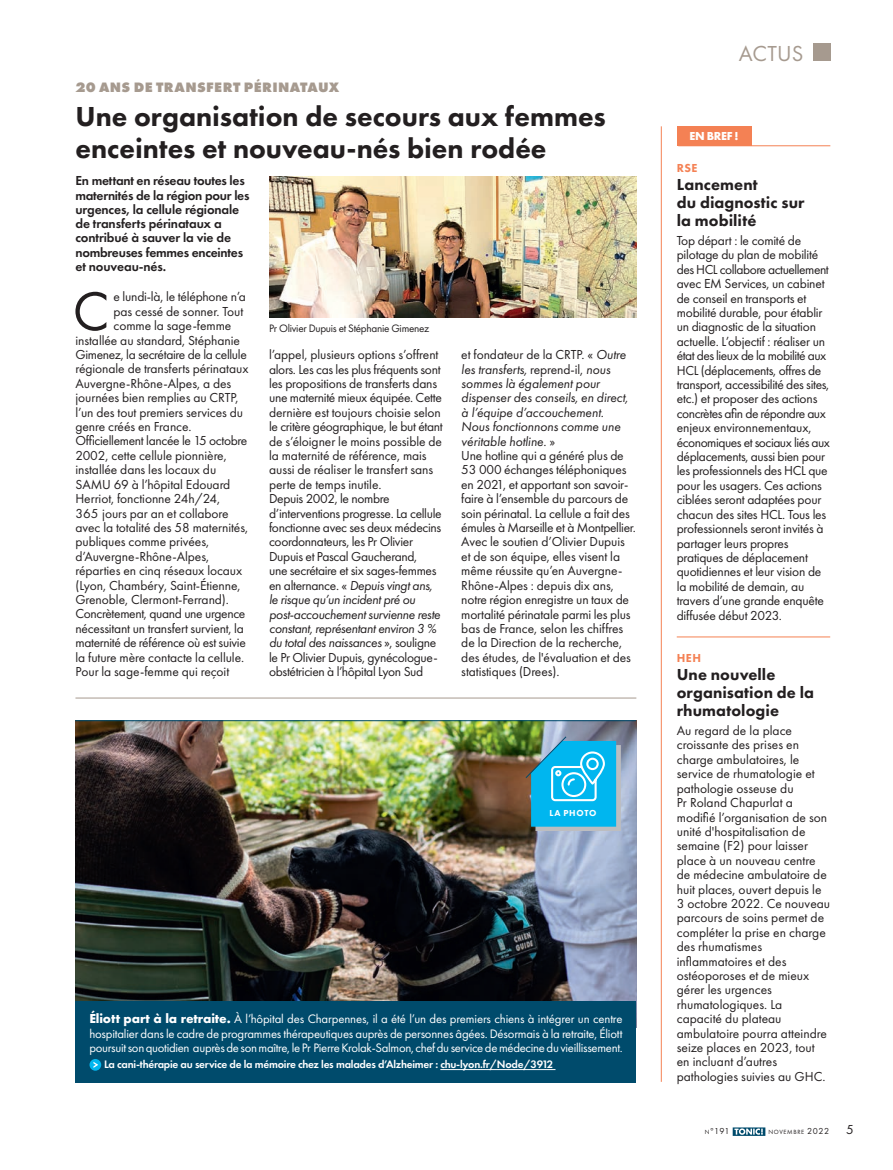
<style>
.page{position:relative;width:893px;height:1170px;background:#fff}
.page>*{position:absolute;margin:0;border:0;box-sizing:border-box;transform-origin:0 0}
.texte___2_col__lettr{font:56.7px "Futura PT";color:#231f20}
.t1{font:800 28.5px/31.5px "Futura PT";color:#231f20}
.t2{font:22.5px "Futura PT";letter-spacing:.005em;color:#a69a8f}
.t3{font:800 16.5px/18px "Futura PT";letter-spacing:.005em;color:#231f20}
.t4{font:800 14.25px "Futura PT";letter-spacing:.025em;color:#a69a8f}
.texte___2_col__lettr-2{font:13.5px/14.4px "Futura PT";letter-spacing:-.015em;color:#231f20}
.t5{font:italic 13.5px/14.4px "Futura PT";letter-spacing:-.005em;color:#231f20}
.t6{font:600 13.5px/14.2px "Futura PT";letter-spacing:-.02em;color:#231f20}
.t7{font:12.75px/14.4px "Futura PT";letter-spacing:-.025em;color:#fff;text-align:justify}
.t8{font:700 12px "Futura PT";letter-spacing:-.01em;color:#fff}
.t9{font:800 12px "Futura PT";letter-spacing:.035em;color:#f48154}
.texte___2_col__lettr-3{font:600 11.25px "Futura PT";letter-spacing:-.02em;color:#fff}
.t10{font:11.1px "Futura PT";letter-spacing:-.025em;color:#231f20}
.surtitre{font:800 9px "Futura PT";letter-spacing:.075em;color:#fff}
.t11{font:9px "Futura PT";color:#231f20}
.t12{font:6.3px "Futura PT";letter-spacing:.105em;color:#231f20}
.s1{font-style:italic}
.s2{font-style:normal}
.s3{font-weight:700;font-size:13.5px}
.s4{font-size:6.3px}
.s5{font-size:9px}
</style>
<div class="page">
<hr style="left:661px;top:126px;width:1px;height:955px;background:#f48255">
<div style="left:813px;top:44px;width:17px;height:17px;background:#a69a8f"></div>
<hr style="left:677px;top:636px;width:153px;height:1px;background:#f58152">
<div style="left:677px;top:126px;width:74px;height:20px;background:#f48154"></div>
<hr style="left:678px;top:145px;width:152px;height:1px;background:#f48154">
<img style="left:75px;top:721px;width:561px;height:279px">
<div style="left:75px;top:1000px;width:561px;height:82px;background:#004b6c"></div>
<hr style="left:440px;top:1069px;width:115px;height:1px;background:#fff">
<svg style="left:90px;top:1058px;width:11px;height:12px"></svg>
<svg style="left:93px;top:1061px;width:5px;height:6px"></svg>
<hr style="left:75px;top:720px;width:561px;height:1px;background:#004b6c">
<svg style="left:536px;top:745px;width:85px;height:86px"></svg>
<svg style="left:526px;top:736px;width:90px;height:90px;background:#2bb1d8"></svg>
<img style="left:270px;top:176px;width:366px;height:141px">
<hr style="left:75px;top:697px;width:561px;height:1px;background:#a69a8f">
<svg style="left:733px;top:1127px;width:32px;height:8px"></svg>
<p class="t4" style="left:75px;top:79px;width:265px">20 ANS DE TRANSFERT PÉRINATAUX</p>
<p class="t1" style="left:75px;top:100px;width:532px">Une organisation de secours aux femmes enceintes et nouveau-nés bien rodée</p>
<p class="t6" style="left:75px;top:173px;width:176px">En mettant en réseau toutes les maternités de la région pour les urgences, la cellule régionale de transferts périnataux a contribué à sauver la vie de nombreuses femmes enceintes et nouveau-nés.</p>
<p class="texte___2_col__lettr" style="left:73px;top:278px;width:38px">C</p>
<p class="texte___2_col__lettr-2" style="left:114px;top:289px;width:134px">e lundi-là, le téléphone n’a</p>
<p class="texte___2_col__lettr-2" style="left:114px;top:304px;width:131px">pas cessé de sonner. Tout</p>
<p class="texte___2_col__lettr-2" style="left:114px;top:318px;width:119px">comme la sage-femme</p>
<p class="texte___2_col__lettr-2" style="left:75px;top:333px;width:166px">installée au standard, Stéphanie</p>
<p class="texte___2_col__lettr-2" style="left:75px;top:347px;width:173px">Gimenez, la secrétaire de la cellule</p>
<p class="texte___2_col__lettr-2" style="left:75px;top:361px;width:175px">régionale de transferts périnataux</p>
<p class="texte___2_col__lettr-2" style="left:75px;top:376px;width:157px">Auvergne-Rhône-Alpes, a des</p>
<p class="texte___2_col__lettr-2" style="left:75px;top:390px;width:165px">journées bien remplies au CRTP,</p>
<p class="texte___2_col__lettr-2" style="left:75px;top:405px;width:169px">l’un des tout premiers services du</p>
<p class="texte___2_col__lettr-2" style="left:75px;top:419px;width:118px">genre créés en France.</p>
<p class="texte___2_col__lettr-2" style="left:75px;top:433px;width:174px">Officiellement lancée le 15 octobre<br>2002, cette cellule pionnière, installée dans les locaux du<br>SAMU 69 à l’hôpital Edouard<br>Herriot, fonctionne 24h/24,<br>365 jours par an et collabore avec la totalité des 58 maternités, publiques comme privées, d’Auvergne-Rhône-Alpes, réparties en cinq réseaux locaux (Lyon, Chambéry, Saint-Étienne,<br>Grenoble, Clermont-Ferrand).</p>
<p class="texte___2_col__lettr-2" style="left:75px;top:606px;width:172px">Concrètement, quand une urgence nécessitant un transfert survient, la maternité de référence où est suivie la future mère contacte la cellule.<br>Pour la sage-femme qui reçoit</p>
<p class="t10" style="left:269px;top:321px;width:162px">Pr Olivier Dupuis et Stéphanie Gimenez</p>
<p class="texte___2_col__lettr-2" style="left:269px;top:347px;width:175px">l’appel, plusieurs options s’offrent alors. Les cas les plus fréquents sont les propositions de transferts dans une maternité mieux équipée. Cette dernière est toujours choisie selon le critère géographique, le but étant de s’éloigner le moins possible de la maternité de référence, mais aussi de réaliser le transfert sans perte de temps inutile.</p>
<p class="texte___2_col__lettr-2" style="left:269px;top:491px;width:174px">Depuis 2002, le nombre d’interventions progresse. La cellule fonctionne avec ses deux médecins coordonnateurs, les Pr Olivier Dupuis et Pascal Gaucherand,<br>une secrétaire et six sages-femmes en alternance. « <span class="s1">Depuis vingt ans, le risque qu’un incident pré ou post-accouchement survienne reste constant, représentant environ 3 % du total des naissances</span> », souligne le Pr Olivier Dupuis, gynécologue&shy;obstétricien à l’hôpital Lyon Sud</p>
<p class="t5" style="left:461px;top:347px;width:168px"><span class="s2">et fondateur de la CRTP. «</span> Outre les transferts, <span class="s2">reprend-il,</span> nous sommes là également pour dispenser des conseils, en direct, à l’équipe d’accouchement.<br>Nous fonctionnons comme une véritable hotline. <span class="s2">»</span></p>
<p class="texte___2_col__lettr-2" style="left:461px;top:448px;width:176px">Une hotline qui a généré plus de<br>53 000 échanges téléphoniques en 2021, et apportant son savoir&shy;faire à l’ensemble du parcours de soin périnatal. La cellule a fait des émules à Marseille et à Montpellier.<br>Avec le soutien d’Olivier Dupuis et de son équipe, elles visent la même réussite qu’en Auvergne-<br>Rhône-Alpes : depuis dix ans, notre région enregistre un taux de mortalité périnatale parmi les plus bas de France, selon les chiffres de la Direction de la recherche, des études, de l'évaluation et des statistiques (Drees).</p>
<p class="surtitre" style="left:549px;top:807px;width:48px">LA PHOTO</p>
<p class="t7" style="left:90px;top:1011px;width:535px"><span class="s3">Éliott part à la retraite.</span> À l’hôpital des Charpennes, il a été l’un des premiers chiens à intégrer un centre hospitalier dans le cadre de programmes thérapeutiques auprès de personnes âgées. Désormais à la retraite, Éliott poursuit son quotidien auprès de son maître, le Pr Pierre Krolak-Salmon, chef du service de médecine du vieillissement.</p>
<p class="texte___2_col__lettr-3" style="left:104px;top:1057px;width:451px">La cani-thérapie au service de la mémoire chez les malades d’Alzheimer : chu-lyon.fr/Node/3912</p>
<p class="t2" style="left:739px;top:40px;width:66px">ACTUS</p>
<p class="t8" style="left:689px;top:128px;width:51px">EN BREF !</p>
<p class="t9" style="left:677px;top:161px;width:22px">RSE</p>
<p class="t3" style="left:677px;top:175px;width:129px">Lancement<br>du diagnostic sur la mobilité</p>
<p class="texte___2_col__lettr-2" style="left:677px;top:233px;width:155px">Top départ : le comité de pilotage du plan de mobilité des HCL collabore actuellement avec EM Services, un cabinet de conseil en transports et mobilité durable, pour établir un diagnostic de la situation actuelle. L’objectif : réaliser un état des lieux de la mobilité aux<br>HCL (déplacements, offres de transport, accessibilité des sites, etc.) et proposer des actions concrètes afin de répondre aux enjeux environnementaux, économiques et sociaux liés aux déplacements, aussi bien pour les professionnels des HCL que pour les usagers. Ces actions ciblées seront adaptées pour chacun des sites HCL. Tous les professionnels seront invités à partager leurs propres pratiques de déplacement quotidiennes et leur vision de la mobilité de demain, au travers d’une grande enquête diffusée début 2023.</p>
<p class="t9" style="left:677px;top:650px;width:26px">HEH</p>
<p class="t3" style="left:677px;top:665px;width:139px">Une nouvelle organisation de la rhumatologie</p>
<p class="texte___2_col__lettr-2" style="left:677px;top:723px;width:155px">Au regard de la place croissante des prises en charge ambulatoires, le service de rhumatologie et pathologie osseuse du<br>Pr Roland Chapurlat a modifié l’organisation de son unité d'hospitalisation de semaine (F2) pour laisser place à un nouveau centre de médecine ambulatoire de huit places, ouvert depuis le<br>3 octobre 2022. Ce nouveau parcours de soins permet de compléter la prise en charge des rhumatismes inflammatoires et des ostéoporoses et de mieux gérer les urgences rhumatologiques. La capacité du plateau ambulatoire pourra atteindre seize places en 2023, tout en incluant d’autres pathologies suivies au GHC.</p>
<p class="t11" style="left:705px;top:1125px;width:27px"><span class="s4">N</span>°191</p>
<p class="t12" style="left:768px;top:1128px;width:62px">NOVEMBRE <span class="s5">2022</span></p>
<p class="texte___2_col__lettr-2" style="left:846px;top:1121px;width:9px">5</p>
</div>
